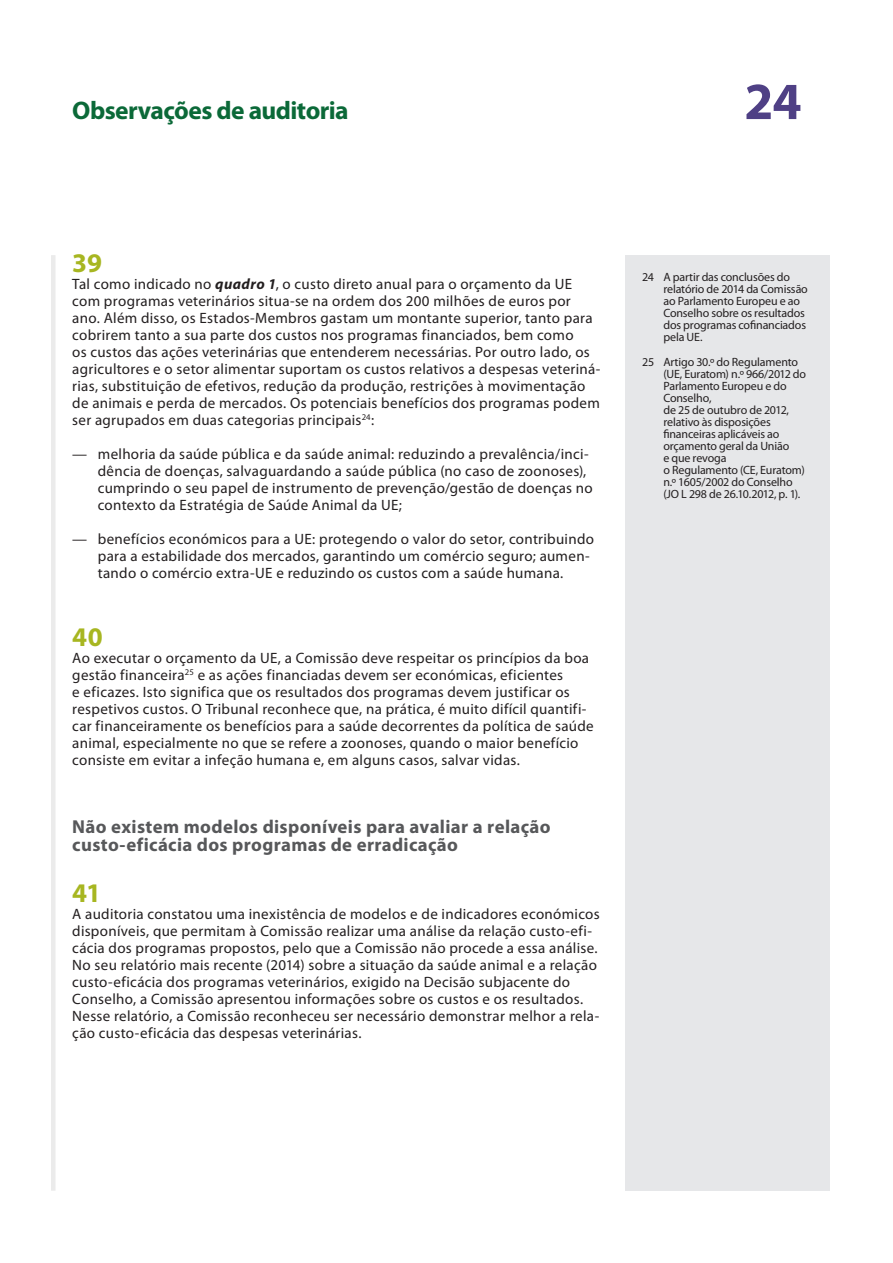
<style>
.page{position:relative;width:893px;height:1263px;background:#fff}
.page>*{position:absolute;margin:0;border:0;box-sizing:border-box;transform-origin:0 0}
.t1{font:700 52.5px "Myriad Pro";color:#4f4085}
.E_05_-_CHAP__1__TEXT{font:700 27px "Myriad Pro";color:#a7b621}
.t2{font:700 25.5px "Myriad Pro";letter-spacing:-.025em;color:#0b6938}
.E_03_-_CHAP__TITRE_A{font:700 18.75px/17px "Myriad Pro";letter-spacing:.02em;color:#57585a}
.E_05_-_CHAP__1__TEXT-2{font:15px/17px "Myriad Pro";letter-spacing:.02em;color:#231f20}
.E_07_-_CHAP____TEXTE{font:15px/17px "Myriad Pro";letter-spacing:.02em;color:#231f20}
.E_08_-_CHAP__FOOTNOT{font:12px/12px "Myriad Pro";letter-spacing:-.015em;color:#231f20}
.s1{font-weight:700;font-style:italic}
</style>
<div class="page">
<div style="left:51px;top:255px;width:5px;height:936px;background:#ebebeb"></div>
<div style="left:625px;top:255px;width:204px;height:936px;background:#e6e7e9"></div>
<h3 class="t2" style="left:72px;top:94px;width:278px">Observações de auditoria</h3>
<h1 class="t1" style="left:744px;top:67px;width:59px">24</h1>
<p class="E_05_-_CHAP__1__TEXT" style="left:72px;top:245px;width:31px">39</p>
<p class="E_05_-_CHAP__1__TEXT-2" style="left:72px;top:275px;width:530px">Tal como indicado no <span class="s1">quadro 1</span>, o custo direto anual para o orçamento da UE com programas veterinários situa-se na ordem dos 200 milhões de euros por ano. Além disso, os Estados-Membros gastam um montante superior, tanto para cobrirem tanto a sua parte dos custos nos programas financiados, bem como<br>os custos das ações veterinárias que entenderem necessárias. Por outro lado, os agricultores e o setor alimentar suportam os custos relativos a despesas veteriná&shy;rias, substituição de efetivos, redução da produção, restrições à movimentação de animais e perda de mercados. Os potenciais benefícios dos programas podem ser agrupados em duas categorias principais<sup>24</sup>:</p>
<p class="E_07_-_CHAP____TEXTE" style="left:98px;top:445px;width:497px;text-indent:-26px">— melhoria da saúde pública e da saúde animal: reduzindo a prevalência/inci&shy;dência de doenças, salvaguardando a saúde pública (no caso de zoonoses), cumprindo o seu papel de instrumento de prevenção/gestão de doenças no contexto da Estratégia de Saúde Animal da UE;</p>
<p class="E_07_-_CHAP____TEXTE" style="left:98px;top:531px;width:498px;text-indent:-26px">— benefícios económicos para a UE: protegendo o valor do setor, contribuindo para a estabilidade dos mercados, garantindo um comércio seguro; aumen&shy;tando o comércio extra-UE e reduzindo os custos com a saúde humana.</p>
<p class="E_05_-_CHAP__1__TEXT" style="left:72px;top:620px;width:32px">40</p>
<p class="E_05_-_CHAP__1__TEXT-2" style="left:72px;top:650px;width:523px">Ao executar o orçamento da UE, a Comissão deve respeitar os princípios da boa gestão financeira<sup>25</sup> e as ações financiadas devem ser económicas, eficientes<br>e eficazes. Isto significa que os resultados dos programas devem justificar os respetivos custos. O Tribunal reconhece que, na prática, é muito difícil quantifi&shy;car financeiramente os benefícios para a saúde decorrentes da política de saúde animal, especialmente no que se refere a zoonoses, quando o maior benefício consiste em evitar a infeção humana e, em alguns casos, salvar vidas.</p>
<p class="E_03_-_CHAP__TITRE_A" style="left:72px;top:818px;width:480px">Não existem modelos disponíveis para avaliar a relação custo-eficácia dos programas de erradicação</p>
<p class="E_05_-_CHAP__1__TEXT" style="left:72px;top:875px;width:30px">41</p>
<p class="E_05_-_CHAP__1__TEXT-2" style="left:72px;top:905px;width:529px">A auditoria constatou uma inexistência de modelos e de indicadores económicos disponíveis, que permitam à Comissão realizar uma análise da relação custo-efi&shy;cácia dos programas propostos, pelo que a Comissão não procede a essa análise.<br>No seu relatório mais recente (2014) sobre a situação da saúde animal e a relação custo-eficácia dos programas veterinários, exigido na Decisão subjacente do Conselho, a Comissão apresentou informações sobre os custos e os resultados.<br>Nesse relatório, a Comissão reconheceu ser necessário demonstrar melhor a rela&shy;ção custo-eficácia das despesas veterinárias.</p>
<p class="E_08_-_CHAP__FOOTNOT" style="left:663px;top:271px;width:146px;text-indent:-21px">24 A partir das conclusões do relatório de 2014 da Comissão ao Parlamento Europeu e ao<br>Conselho sobre os resultados dos programas cofinanciados pela UE.</p>
<p class="E_08_-_CHAP__FOOTNOT" style="left:663px;top:356px;width:144px;text-indent:-21px">25 Artigo 30.º do Regulamento (UE, Euratom) n.º 966/2012 do<br>Parlamento Europeu e do<br>Conselho,<br>de 25 de outubro de 2012, relativo às disposições financeiras aplicáveis ao orçamento geral da União<br>e que revoga<br>o Regulamento (CE, Euratom) n.º 1605/2002 do Conselho (JO L 298 de 26.10.2012, p. 1).</p>
</div>
